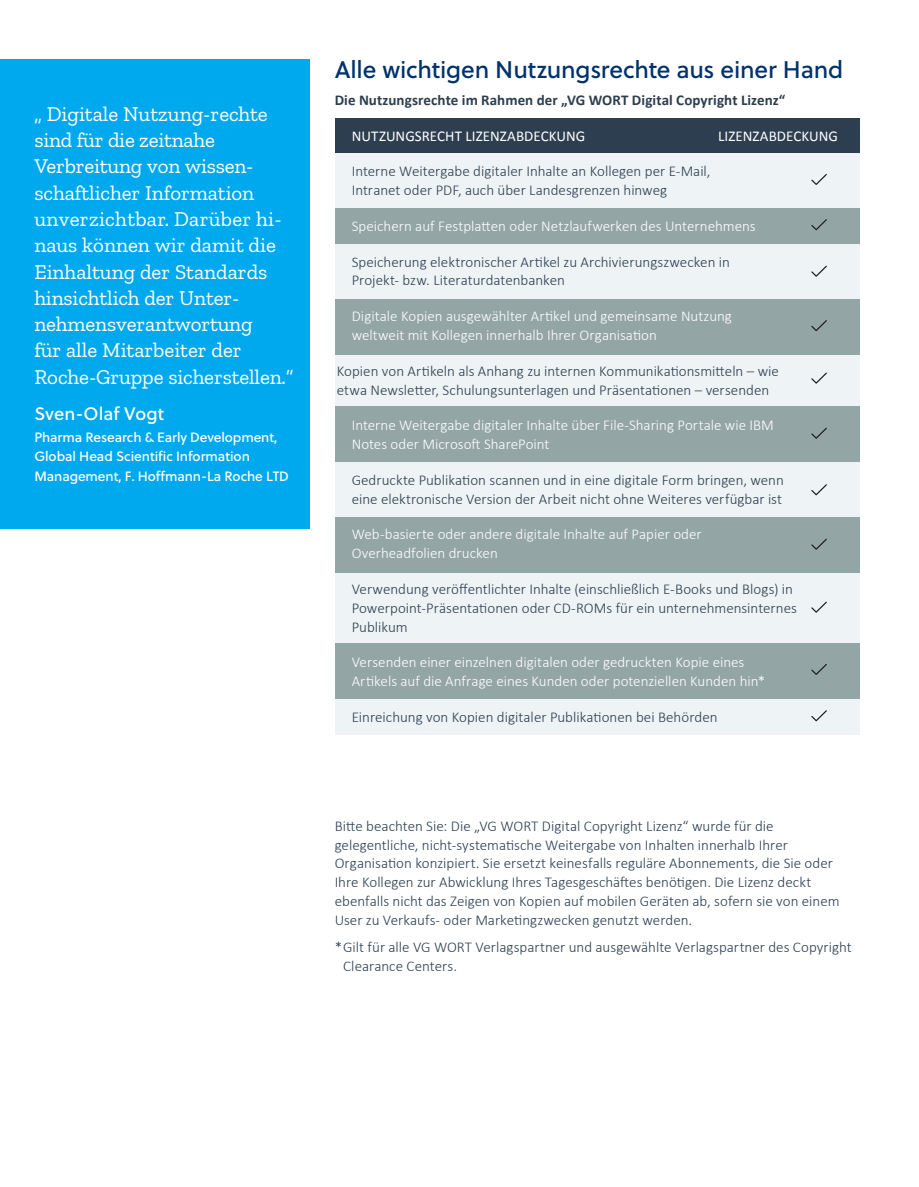
<style>
.page{position:relative;width:919px;height:1187px;background:#fff}
.page>*{position:absolute;margin:0;border:0;box-sizing:border-box;transform-origin:0 0}
.t1{font:24px "Soleil";letter-spacing:-.005em;color:#00326e}
.t2{font:21px/26.2px "Zilla Slab";letter-spacing:-.005em;color:#fff}
.t3{font:18px "Soleil";color:#fff}
.t4{font:300 15px/18.8px "Calibri";color:#2c3e50}
.t5{font:300 15px/18.8px "Calibri";color:#fff}
.t6{font:700 15px "Calibri";letter-spacing:.005em;color:#2c3e50}
.t7{font:15px "Calibri";letter-spacing:.005em;color:#fff}
.t8{font:13.5px/19.5px "Soleil";letter-spacing:-.005em;color:#fff}
</style>
<div class="page">
<div style="left:334px;top:118px;width:525px;height:616px;background:#eef3f5"></div>
<div style="left:334px;top:118px;width:525px;height:34px;background:#2c3e50"></div>
<div style="left:334px;top:209px;width:525px;height:35px;background:#94a5a6"></div>
<div style="left:334px;top:299px;width:525px;height:55px;background:#94a5a6"></div>
<div style="left:334px;top:406px;width:525px;height:56px;background:#94a5a6"></div>
<div style="left:334px;top:517px;width:525px;height:56px;background:#94a5a6"></div>
<div style="left:334px;top:643px;width:525px;height:56px;background:#94a5a6"></div>
<div style="left:0;top:60px;width:309px;height:468px;background:#00a9ed"></div>
<svg style="left:811px;top:174px;width:15px;height:11px"></svg>
<svg style="left:811px;top:219px;width:15px;height:11px"></svg>
<svg style="left:811px;top:266px;width:15px;height:11px"></svg>
<svg style="left:811px;top:320px;width:15px;height:11px"></svg>
<svg style="left:811px;top:372px;width:15px;height:12px"></svg>
<svg style="left:811px;top:428px;width:15px;height:11px"></svg>
<svg style="left:811px;top:484px;width:15px;height:11px"></svg>
<svg style="left:811px;top:539px;width:15px;height:11px"></svg>
<svg style="left:811px;top:601px;width:15px;height:11px"></svg>
<svg style="left:811px;top:664px;width:15px;height:11px"></svg>
<svg style="left:811px;top:710px;width:15px;height:11px"></svg>
<p class="t2" style="left:34px;top:101px;width:261px">„ Digitale Nutzung-rechte sind für die zeitnahe<br>Verbreitung von wissen&shy;schaftlicher Information unverzichtbar. Darüber hi&shy;naus können wir damit die<br>Einhaltung der Standards hinsichtlich der Unter&shy;nehmensverantwortung<br>für alle Mitarbeiter der<br>Roche-Gruppe sicherstellen.“</p>
<p class="t3" style="left:34px;top:400px;width:131px">Sven-Olaf Vogt</p>
<p class="t8" style="left:34px;top:426px;width:256px">Pharma Research &amp; Early Development,<br>Global Head Scientific Information<br>Management, F. Hoffmann-La Roche LTD</p>
<h1 class="t1" style="left:334px;top:51px;width:510px">Alle wichtigen Nutzungsrechte aus einer Hand</h1>
<p class="t6" style="left:334px;top:90px;width:452px">Die Nutzungsrechte im Rahmen der „VG WORT Digital Copyright Lizenz“</p>
<p class="t7" style="left:351px;top:126px;width:235px">NUTZUNGSRECHT LIZENZABDECKUNG</p>
<p class="t7" style="left:718px;top:126px;width:121px">LIZENZABDECKUNG</p>
<p class="t4" style="left:351px;top:161px;width:360px">Interne Weitergabe digitaler Inhalte an Kollegen per E-Mail,<br>Intranet oder PDF, auch über Landesgrenzen hinweg</p>
<p class="t5" style="left:351px;top:216px;width:405px">Speichern auf Festplatten oder Netzlaufwerken des Unternehmens</p>
<p class="t4" style="left:351px;top:252px;width:380px">Speicherung elektronischer Artikel zu Archivierungszwecken in<br>Projekt- bzw. Literaturdatenbanken</p>
<p class="t5" style="left:351px;top:306px;width:382px">Digitale Kopien ausgewählter Artikel und gemeinsame Nutzung weltweit mit Kollegen innerhalb Ihrer Organisation</p>
<p class="t4" style="left:337px;top:361px;width:443px">Kopien von Artikeln als Anhang zu internen Kommunikationsmitteln – wie etwa Newsletter, Schulungsunterlagen und Präsentationen – versenden</p>
<p class="t5" style="left:351px;top:415px;width:423px">Interne Weitergabe digitaler Inhalte über File-Sharing Portale wie IBM<br>Notes oder Microsoft SharePoint</p>
<p class="t4" style="left:351px;top:470px;width:433px">Gedruckte Publikation scannen und in eine digitale Form bringen, wenn eine elektronische Version der Arbeit nicht ohne Weiteres verfügbar ist</p>
<p class="t5" style="left:351px;top:524px;width:351px">Web-basierte oder andere digitale Inhalte auf Papier oder<br>Overheadfolien drucken</p>
<p class="t4" style="left:351px;top:579px;width:446px">Verwendung veröffentlichter Inhalte (einschließlich E-Books und Blogs) in<br>Powerpoint-Präsentationen oder CD-ROMs für ein unternehmensinternes<br>Publikum</p>
<p class="t5" style="left:351px;top:652px;width:415px">Versenden einer einzelnen digitalen oder gedruckten Kopie eines<br>Artikels auf die Anfrage eines Kunden oder potenziellen Kunden hin*</p>
<p class="t4" style="left:351px;top:706px;width:367px">Einreichung von Kopien digitaler Publikationen bei Behörden</p>
<p class="t4" style="left:334px;top:815px;width:506px">Bitte beachten Sie: Die „VG WORT Digital Copyright Lizenz“ wurde für die gelegentliche, nicht-systematische Weitergabe von Inhalten innerhalb Ihrer Organisation konzipiert. Sie ersetzt keinesfalls reguläre Abonnements, die Sie oder Ihre Kollegen zur Abwicklung Ihres Tagesgeschäftes benötigen. Die Lizenz deckt ebenfalls nicht das Zeigen von Kopien auf mobilen Geräten ab, sofern sie von einem User zu Verkaufs- oder Marketingzwecken genutzt werden.</p>
<p class="t4" style="left:343px;top:936px;width:510px;text-indent:-9px">*Gilt für alle VG WORT Verlagspartner und ausgewählte Verlagspartner des Copyright<br>Clearance Centers.</p>
</div>
